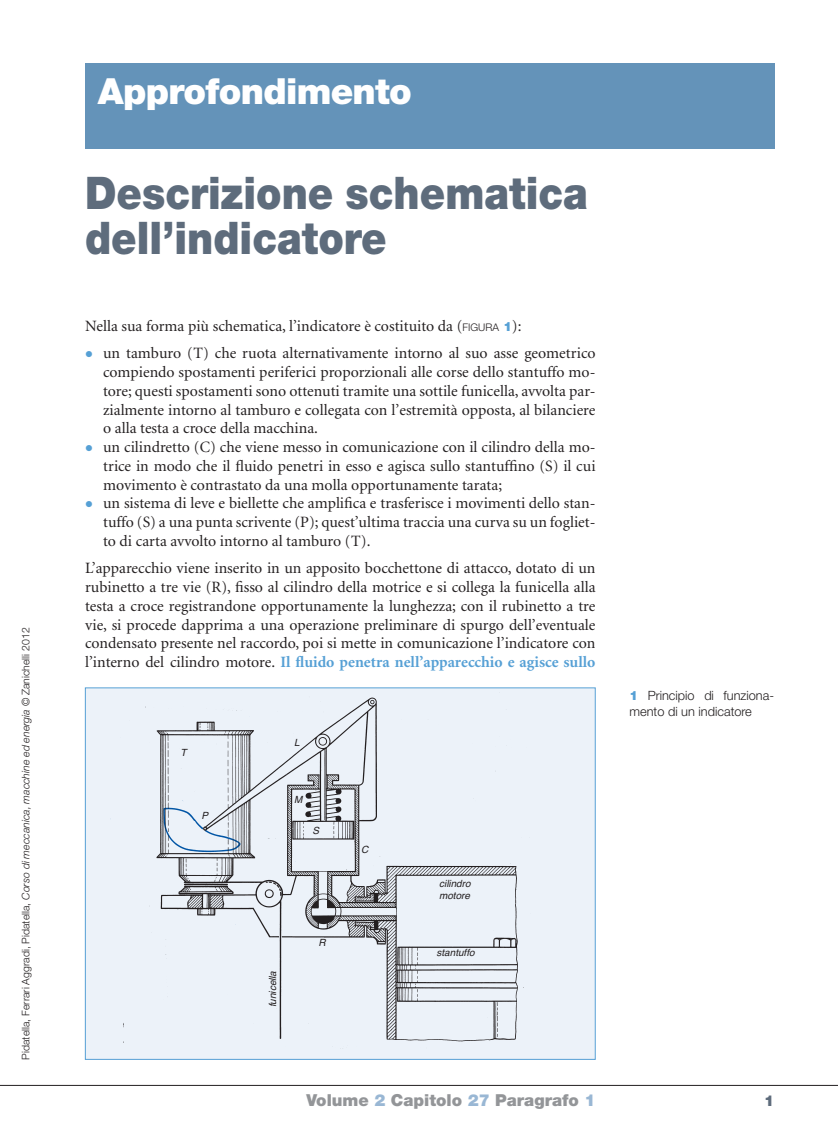
<style>
.page{position:relative;width:838px;height:1132px;background:#fff}
.page>*{position:absolute;margin:0;border:0;box-sizing:border-box;transform-origin:0 0}
.A_tit_cap{font:900 45px/45px "Helvetica Neue";color:#5e6c7c;scale:.9 1}
.tit_capitolo{font:900 36px "Helvetica Neue";letter-spacing:-.02em;color:#fff}
.t1{font:900 16.5px "Helvetica Neue";color:#939598}
._01_testo_corpo{font:15.75px/18.8px "Minion";color:#231f20;text-align:justify}
._01_testo_corpo_PALL{font:15.75px/18.8px "Minion";color:#231f20;text-align:justify}
._01_testo_corpo_pall{font:15.75px/18.8px "Minion";color:#231f20;text-align:justify}
.t2{font:900 15px "Helvetica Neue";color:#5e6c7c}
.t3{font:300 12.75px/16.5px "Helvetica Neue";color:#231f20}
.t4{font:300 10.5px "Helvetica Neue";color:#231f20}
.t5{font:italic 9.9px/11.9px "Helvetica";color:#231f20}
.s1{font-style:italic}
.s2{font-family:"Helvetica Neue";font-weight:300;font-size:10.5px}
.s3{font-family:"Helvetica Neue";font-weight:900;font-size:12.75px;color:#56a0d5}
.s4{font-family:"Euclid";color:#56a0d5}
.s5{font-weight:700;color:#56a0d5}
.s6{font-weight:900;color:#56a0d5}
.s7{color:#99b7d4}
</style>
<div class="page">
<hr style="left:0;top:1084px;width:838px;height:1px;background:#231f20">
<div style="left:85px;top:687px;width:510px;height:371px;background:#ecf2f9"></div>
<img style="left:123px;top:697px;width:401px;height:352px">
<div style="left:85px;top:64px;width:689px;height:85px;background:#6493b9"></div>
<p class="t4" style="left:19px;top:1059px;width:433px;rotate:-90deg">Pidatella, Ferrari Aggradi, Pidatella, <span class="s1">Corso di meccanica, macchine ed energia</span> © Zanichelli 2012</p>
<p class="tit_capitolo" style="left:98px;top:70px;width:315px">Approfondimento</p>
<p class="A_tit_cap" style="left:85px;top:170px;width:560px">Descrizione schematica dell’indicatore</p>
<p class="_01_testo_corpo" style="left:85px;top:317px;width:438px">Nella sua forma più schematica, l’indicatore è costituito da (<span class="s2">FIGURA</span> <span class="s3">1</span>):</p>
<p class="_01_testo_corpo_PALL" style="left:103px;top:344px;width:494px;text-indent:-18px"><span class="s4">•</span> un tamburo (T) che ruota alternativamente intorno al suo asse geometrico compiendo spostamenti periferici proporzionali alle corse dello stantuffo mo&shy;tore; questi spostamenti sono ottenuti tramite una sottile funicella, avvolta par&shy;zialmente intorno al tamburo e collegata con l’estremità opposta, al bilanciere o alla testa a croce della macchina.</p>
<p class="_01_testo_corpo_pall" style="left:103px;top:438px;width:494px;text-indent:-18px"><span class="s4">•</span> un cilindretto (C) che viene messo in comunicazione con il cilindro della mo&shy;trice in modo che il fluido penetri in esso e agisca sullo stantuffino (S) il cui movimento è contrastato da una molla opportunamente tarata;</p>
<p class="_01_testo_corpo_PALL" style="left:103px;top:494px;width:494px;text-indent:-18px"><span class="s4">•</span> un sistema di leve e biellette che amplifica e trasferisce i movimenti dello stan&shy;tuffo (S) a una punta scrivente (P); quest’ultima traccia una curva su un fogliet&shy;to di carta avvolto intorno al tamburo (T).</p>
<p class="_01_testo_corpo" style="left:85px;top:559px;width:512px">L’apparecchio viene inserito in un apposito bocchettone di attacco, dotato di un rubinetto a tre vie (R), fisso al cilindro della motrice e si collega la funicella alla testa a croce registrandone opportunamente la lunghezza; con il rubinetto a tre vie, si procede dapprima a una operazione preliminare di spurgo dell’eventuale condensato presente nel raccordo, poi si mette in comunicazione l’indicatore con l’interno del cilindro motore. <span class="s5">Il fluido penetra nell’apparecchio e agisce sullo</span></p>
<p class="t5" style="left:180px;top:746px;width:8px">T</p>
<p class="t5" style="left:201px;top:809px;width:8px">P</p>
<p class="t5" style="left:294px;top:736px;width:7px">L</p>
<p class="t5" style="left:294px;top:793px;width:10px">M</p>
<p class="t5" style="left:313px;top:825px;width:8px">S</p>
<p class="t5" style="left:267px;top:1007px;width:38px;rotate:-90deg">funicella</p>
<p class="t5" style="left:319px;top:936px;width:9px">R</p>
<p class="t5" style="left:361px;top:843px;width:9px">C</p>
<p class="t5" style="left:439px;top:877px;width:33px">cilindro motore</p>
<p class="t5" style="left:436px;top:946px;width:39px">stantuffo</p>
<p class="t3" style="left:629px;top:686px;width:146px"><span class="s6">1</span> Principio di funziona&shy;mento di un indicatore</p>
<p class="t1" style="left:306px;top:1090px;width:290px">Volume <span class="s7">2</span> Capitolo <span class="s7">27</span> Paragrafo <span class="s7">1</span></p>
<p class="t2" style="left:764px;top:1091px;width:12px">1</p>
</div>
